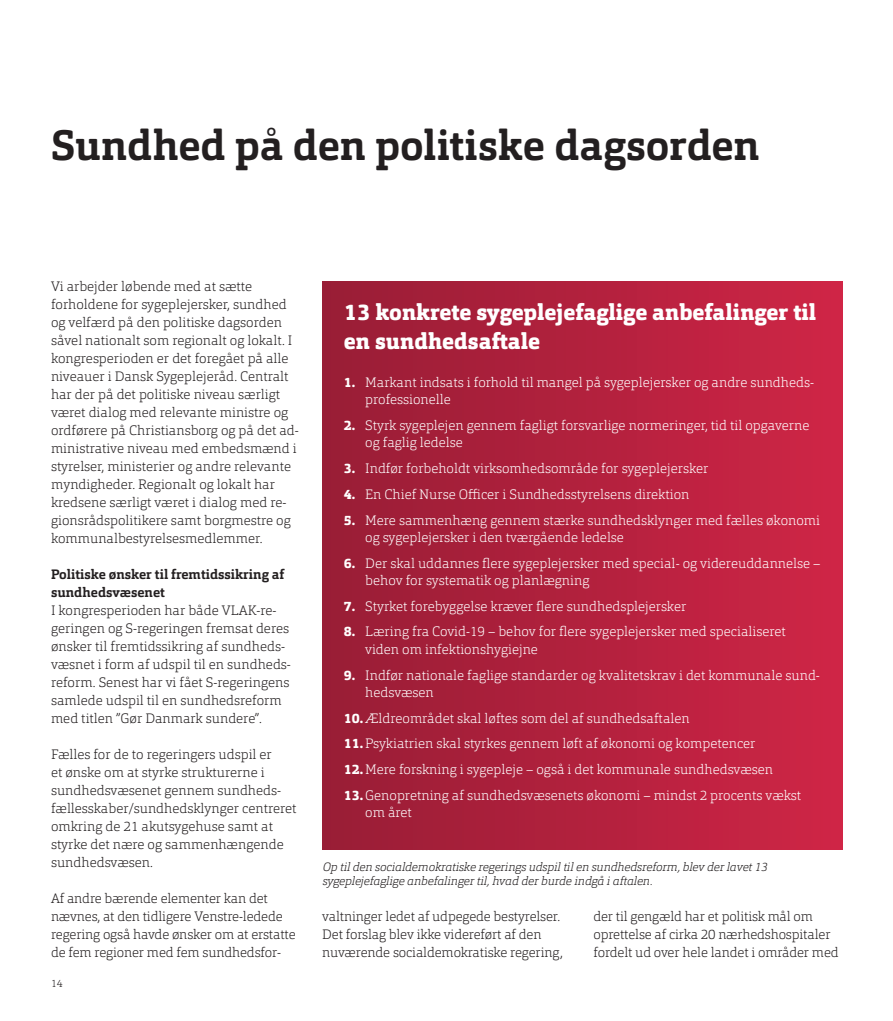
<style>
.page{position:relative;width:893px;height:1021px;background:#fff}
.page>*{position:absolute;margin:0;border:0;box-sizing:border-box;transform-origin:0 0}
.t1{font:700 42px "Orgon Slab";letter-spacing:-.005em;color:#231f20}
.t2{font:800 22.5px/28.5px "Orgon Slab";color:#fff}
.t3{font:200 13.5px/18px "Orgon Slab";color:#231f20}
.t4{font:200 13.5px/17.2px "Orgon Slab";color:#fff}
.t5{font:700 13.5px/18px "Orgon Slab";color:#231f20}
.t6{font:italic 200 12px/14.4px "Orgon Slab";letter-spacing:-.01em;color:#231f20}
.t7{font:200 10.5px "Orgon Slab";color:#231f20}
.s1{font-weight:800}
</style>
<div class="page">
<div style="left:323px;top:282px;width:520px;height:567px;background:linear-gradient(to right,#971d35,#cf2546)"></div>
<h1 class="t1" style="left:51px;top:119px;width:710px">Sundhed på den politiske dagsorden</h1>
<p class="t3" style="left:51px;top:277px;width:249px">Vi arbejder løbende med at sætte forholdene for sygeplejersker, sundhed og velfærd på den politiske dagsorden såvel nationalt som regionalt og lokalt. I kongresperioden er det foregået på alle niveauer i Dansk Sygeplejeråd. Centralt har der på det politiske niveau særligt været dialog med relevante ministre og ordførere på Christiansborg og på det ad&shy;ministrative niveau med embedsmænd i styrelser, ministerier og andre relevante myndigheder. Regionalt og lokalt har kredsene særligt været i dialog med re&shy;gionsrådspolitikere samt borgmestre og kommunalbestyrelsesmedlemmer.</p>
<p class="t5" style="left:51px;top:565px;width:235px">Politiske ønsker til fremtidssikring af sundhedsvæsenet</p>
<p class="t3" style="left:51px;top:601px;width:241px">I kongresperioden har både VLAK-re&shy;geringen og S-regeringen fremsat deres ønsker til fremtidssikring af sundheds&shy;væsnet i form af udspil til en sundheds&shy;reform. Senest har vi fået S-regeringens samlede udspil til en sundhedsreform med titlen ”Gør Danmark sundere”.</p>
<p class="t3" style="left:51px;top:745px;width:247px">Fælles for de to regeringers udspil er<br>et ønske om at styrke strukturerne i sundhedsvæsenet gennem sundheds&shy;fællesskaber/sundhedsklynger centreret omkring de 21 akutsygehuse samt at styrke det nære og sammenhængende sundhedsvæsen.</p>
<p class="t3" style="left:51px;top:889px;width:246px">Af andre bærende elementer kan det nævnes, at den tidligere Venstre-ledede regering også havde ønsker om at erstatte de fem regioner med fem sundhedsfor-</p>
<p class="t7" style="left:51px;top:976px;width:13px">14</p>
<h2 class="t2" style="left:344px;top:298px;width:474px">13 konkrete sygeplejefaglige anbefalinger til en sundhedsaftale</h2>
<p class="t4" style="left:365px;top:373px;width:450px;text-indent:-21px"><span class="s1">1.</span> Markant indsats i forhold til mangel på sygeplejersker og andre sundheds&shy;professionelle</p>
<p class="t4" style="left:365px;top:416px;width:446px;text-indent:-21px"><span class="s1">2.</span> Styrk sygeplejen gennem fagligt forsvarlige normeringer, tid til opgaverne og faglig ledelse</p>
<p class="t4" style="left:344px;top:459px;width:366px"><span class="s1">3.</span> Indfør forbeholdt virksomhedsområde for sygeplejersker</p>
<p class="t4" style="left:344px;top:485px;width:347px"><span class="s1">4.</span> En Chief Nurse Officer i Sundhedsstyrelsens direktion</p>
<p class="t4" style="left:365px;top:511px;width:456px;text-indent:-21px"><span class="s1">5.</span> Mere sammenhæng gennem stærke sundhedsklynger med fælles økonomi og sygeplejersker i den tværgående ledelse</p>
<p class="t4" style="left:365px;top:554px;width:457px;text-indent:-21px"><span class="s1">6.</span> Der skal uddannes flere sygeplejersker med special- og videreuddannelse – behov for systematik og planlægning</p>
<p class="t4" style="left:344px;top:597px;width:344px"><span class="s1">7.</span> Styrket forebyggelse kræver flere sundhedsplejersker</p>
<p class="t4" style="left:365px;top:623px;width:422px;text-indent:-21px"><span class="s1">8.</span> Læring fra Covid-19 – behov for flere sygeplejersker med specialiseret viden om infektionshygiejne</p>
<p class="t4" style="left:365px;top:666px;width:456px;text-indent:-21px"><span class="s1">9.</span> Indfør nationale faglige standarder og kvalitetskrav i det kommunale sund&shy;hedsvæsen</p>
<p class="t4" style="left:344px;top:704px;width:459px;line-height:25.8px"><span class="s1">10.</span>Ældreområdet skal løftes som del af sundhedsaftalen<br><span class="s1">11.</span>Psykiatrien skal styrkes gennem løft af økonomi og kompetencer <span class="s1">12.</span>Mere forskning i sygepleje – også i det kommunale sundhedsvæsen <span class="s1">13.</span>Genopretning af sundhedsvæsenets økonomi – mindst 2 procents vækst</p>
<p class="t4" style="left:365px;top:803px;width:48px">om året</p>
<p class="t6" style="left:323px;top:859px;width:447px">Op til den socialdemokratiske regerings udspil til en sundhedsreform, blev der lavet 13 sygeplejefaglige anbefalinger til, hvad der burde indgå i aftalen.</p>
<p class="t3" style="left:322px;top:907px;width:242px">valtninger ledet af udpegede bestyrelser.<br>Det forslag blev ikke videreført af den nuværende socialdemokratiske regering,</p>
<p class="t3" style="left:593px;top:907px;width:247px">der til gengæld har et politisk mål om oprettelse af cirka 20 nærhedshospitaler fordelt ud over hele landet i områder med</p>
</div>
